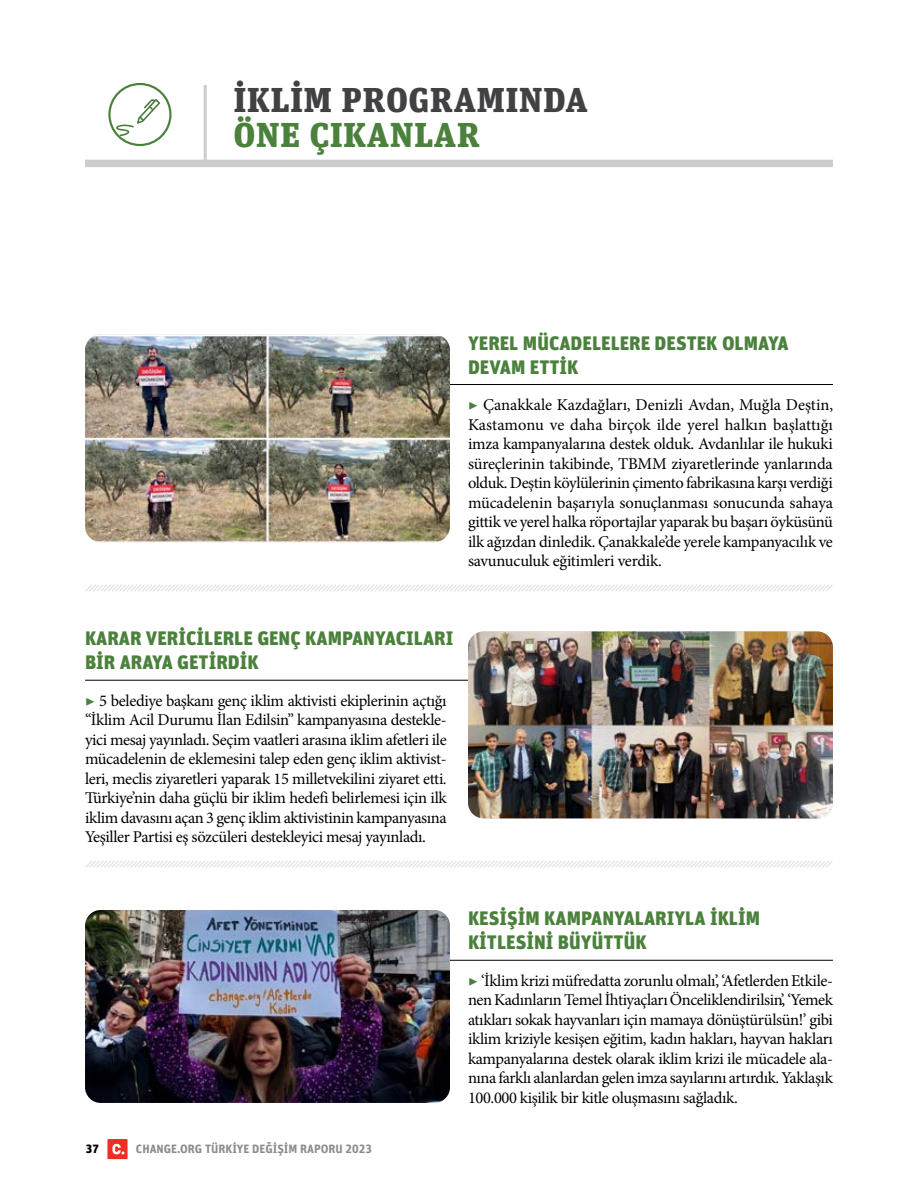
<style>
.page{position:relative;width:918px;height:1188px;background:#fff}
.page>*{position:absolute;margin:0;border:0;box-sizing:border-box;transform-origin:0 0}
.t1{font:900 34.5px "FF Unit Slab Pro";letter-spacing:.025em;color:#414042}
.t2{font:900 34.5px "FF Unit Slab Pro";letter-spacing:.025em;color:#4b813c}
.t3{font:900 19.5px/24px "FF Unit Pro";color:#4b813c}
.t4{font:16.5px/19.5px "Minion Pro";letter-spacing:-.025em;color:#000;text-align:justify}
.t5{font:700 12px "FF Unit Pro";color:#8a8c8e}
.t6{font:900 12px "FF Unit Pro";color:#000}
.s1{font-weight:700;color:#4b813c}
</style>
<div class="page">
<hr style="left:425px;top:384px;width:408px;height:1px;background:#000">
<svg style="left:85px;top:861px;width:748px;height:7px"></svg>
<svg style="left:85px;top:584px;width:748px;height:8px"></svg>
<img style="left:85px;top:334px;width:365px;height:208px">
<img style="left:468px;top:631px;width:365px;height:187px">
<hr style="left:85px;top:680px;width:383px;height:1px;background:#000">
<hr style="left:425px;top:960px;width:408px;height:1px;background:#000">
<img style="left:85px;top:910px;width:365px;height:193px">
<div style="left:85px;top:160px;width:748px;height:7px;background:#cbcdce"></div>
<hr style="left:204px;top:85px;width:3px;height:78px;background:#cbcdce">
<svg style="left:109px;top:84px;width:61px;height:61px"></svg>
<svg style="left:116px;top:99px;width:44px;height:37px"></svg>
<div style="left:108px;top:83px;width:64px;height:63px;border:2px solid #4b813c;border-radius:50%"></div>
<svg style="left:107px;top:1139px;width:21px;height:20px"></svg>
<h1 class="t1" style="left:234px;top:74px;width:356px">İKLİM PROGRAMINDA</h1>
<h1 class="t2" style="left:234px;top:109px;width:247px">ÖNE ÇIKANLAR</h1>
<p class="t3" style="left:468px;top:330px;width:322px">YEREL MÜCADELELERE DESTEK OLMAYA<br>DEVAM ETTIK</p>
<p class="t4" style="left:468px;top:395px;width:367px"><span class="s1">▶</span> Çanakkale Kazdağları, Denizli Avdan, Muğla Deştin, Kastamonu ve daha birçok ilde yerel halkın başlattığı imza kampanyalarına destek olduk. Avdanlılar ile hukuki süreçlerinin takibinde, TBMM ziyaretlerinde yanlarında olduk. Deştin köylülerinin çimento fabrikasına karşı verdiği mücadelenin başarıyla sonuçlanması sonucunda sahaya gittik ve yerel halka röportajlar yaparak bu başarı öyküsünü ilk ağızdan dinledik. Çanakkale’de yerele kampanyacılık ve savunuculuk eğitimleri verdik.</p>
<p class="t3" style="left:85px;top:625px;width:370px">KARAR VERİCİLERLE GENÇ KAMPANYACILARI<br>BİR ARAYA GETİRDİK</p>
<p class="t4" style="left:85px;top:691px;width:363px"><span class="s1">▶</span> 5 belediye başkanı genç iklim aktivisti ekiplerinin açtığı “İklim Acil Durumu İlan Edilsin” kampanyasına destekle&shy;yici mesaj yayınladı. Seçim vaatleri arasına iklim afetleri ile mücadelenin de eklemesini talep eden genç iklim aktivist&shy;leri, meclis ziyaretleri yaparak 15 milletvekilini ziyaret etti.<br>Türkiye’nin daha güçlü bir iklim hedefi belirlemesi için ilk iklim davasını açan 3 genç iklim aktivistinin kampanyasına Yeşiller Partisi eş sözcüleri destekleyici mesaj yayınladı.</p>
<p class="t6" style="left:86px;top:1140px;width:15px">37</p>
<p class="t5" style="left:136px;top:1140px;width:238px">CHANGE.ORG TÜRKİYE DEĞİŞİM RAPORU 2023</p>
<p class="t3" style="left:468px;top:905px;width:294px">KESIŞIM KAMPANYALARIYLA IKLIM<br>KITLESINI BÜYÜTTÜK</p>
<p class="t4" style="left:468px;top:971px;width:367px"><span class="s1">▶</span> ‘İklim krizi müfredatta zorunlu olmalı’, ‘Afetlerden Etkile&shy;nen Kadınların Temel İhtiyaçları Önceliklendirilsin’, ‘Yemek atıkları sokak hayvanları için mamaya dönüştürülsün!’ gibi iklim kriziyle kesişen eğitim, kadın hakları, hayvan hakları kampanyalarına destek olarak iklim krizi ile mücadele ala&shy;nına farklı alanlardan gelen imza sayılarını artırdık. Yaklaşık 100.000 kişilik bir kitle oluşmasını sağladık.</p>
</div>
